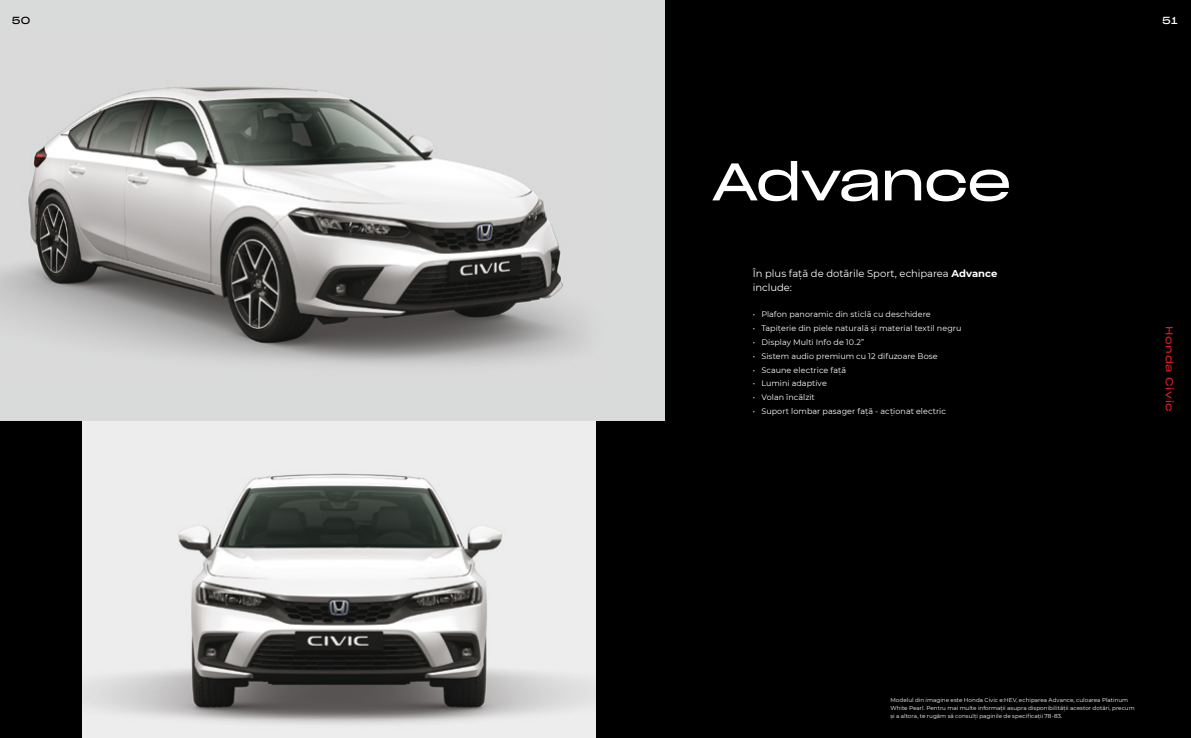
<style>
.page{position:relative;width:1191px;height:738px;background:#fff}
.page>*{position:absolute;margin:0;border:0;box-sizing:border-box;transform-origin:0 0}
.t1{font:52px "Sharp Grotesk Book 25";letter-spacing:-.025em;color:#fff}
.t2{font:10px/14px "Montserrat";color:#fff}
.t3{font:10px "Sharp Grotesk Book 25";letter-spacing:.075em;color:#d31a27}
.t4{font:10px "Sharp Grotesk Book 25";color:#000}
.t5{font:10px "Sharp Grotesk Book 25";color:#fff}
.t6{font:8px "Montserrat";letter-spacing:.005em;color:#fff}
.t7{font:5.7px/8px "Montserrat";letter-spacing:.005em;color:#fff}
.s1{font-weight:700}
</style>
<div class="page">
<div style="left:1148px;top:0;width:43px;height:737px;background:#000"></div>
<div style="left:0;top:0;width:1148px;height:737px;background:#000"></div>
<img style="left:83px;top:420px;width:512px;height:317px">
<div style="left:0;top:0;width:664px;height:420px;background:#d9dbdb"></div>
<img style="left:0;top:86px;width:583px;height:279px">
<p class="t4" style="left:12px;top:12px;width:20px">50</p>
<p class="t5" style="left:1162px;top:12px;width:17px">51</p>
<h1 class="t1" style="left:711px;top:136px;width:301px">Advance</h1>
<p class="t2" style="left:753px;top:265px;width:246px">În plus față de dotările Sport, echiparea <span class="s1">Advance </span>include:</p>
<p class="t6" style="left:753px;top:308px;width:179px">• Plafon panoramic din sticlă cu deschidere</p>
<p class="t6" style="left:753px;top:322px;width:210px">• Tapițerie din piele naturală și material textil negru</p>
<p class="t6" style="left:753px;top:336px;width:113px">• Display Multi Info de 10.2”</p>
<p class="t6" style="left:753px;top:350px;width:186px">• Sistem audio premium cu 12 difuzoare Bose</p>
<p class="t6" style="left:753px;top:364px;width:95px">• Scaune electrice față</p>
<p class="t6" style="left:753px;top:378px;width:75px">• Lumini adaptive</p>
<p class="t6" style="left:753px;top:391px;width:63px">• Volan încălzit</p>
<p class="t6" style="left:753px;top:405px;width:195px">• Suport lombar pasager față - acționat electric</p>
<p class="t3" style="left:1178px;top:326px;width:87px;rotate:90deg">Honda Civic</p>
<p class="t7" style="left:890px;top:695px;width:246px">Modelul din imagine este Honda Civic e:HEV, echiparea Advance, culoarea Platinum<br>White Pearl. Pentru mai multe informații asupra disponibilității acestor dotări, precum și a altora, te rugăm să consulți paginile de specificații 78-83.</p>
</div>
